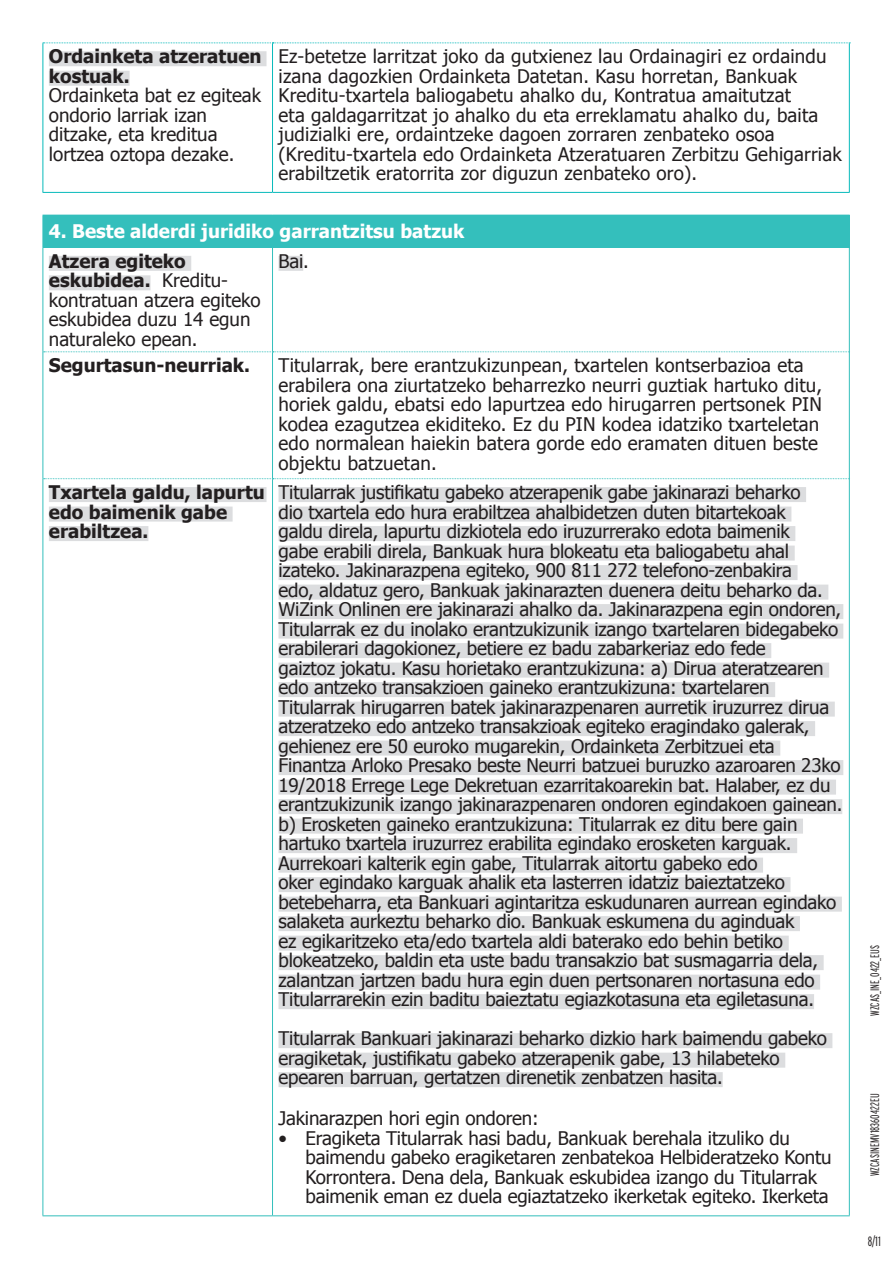
<style>
.page{position:relative;width:893px;height:1263px;background:#fff}
.page>*{position:absolute;margin:0;border:0;box-sizing:border-box;transform-origin:0 0}
.t1{font:18.75px/19.5px "Tahoma";letter-spacing:-.01em;color:#231f20}
.t2{font:18.75px/19.5px "Tahoma";letter-spacing:.01em;color:#231f20}
.t3{font:700 18.75px/19.5px "Tahoma";color:#231f20}
.t4{font:700 18.75px "Tahoma";color:#fff}
.t5{font:300 extra-condensed 13.5px "Interstate";color:#231f20}
.t6{font:300 extra-condensed 12.3px "Interstate";color:#231f20}
.s1{font-weight:700}
</style>
<div class="page">
<div style="left:43px;top:215px;width:806px;height:32px;background:#34bfbc"></div>
<hr style="left:849px;top:215px;width:1px;height:32px;background:#34bfbc">
<hr style="left:43px;top:247px;width:230px;height:1px;background:#34bfbc">
<hr style="left:273px;top:247px;width:577px;height:1px;background:#34bfbc">
<hr style="left:43px;top:248px;width:1px;height:104px;background:#34bfbc">
<hr style="left:849px;top:248px;width:1px;height:104px;background:#34bfbc">
<hr style="left:43px;top:352px;width:1px;height:127px;background:#34bfbc">
<hr style="left:849px;top:352px;width:1px;height:127px;background:#34bfbc">
<hr style="left:849px;top:479px;width:1px;height:736px;background:#34bfbc">
<hr style="left:272px;top:248px;width:1px;height:103px;background:#34bfbc">
<hr style="left:272px;top:352px;width:1px;height:126px;background:#34bfbc">
<hr style="left:272px;top:479px;width:1px;height:736px;background:#34bfbc">
<svg style="left:44px;top:351px;width:806px;height:1px"></svg>
<svg style="left:44px;top:478px;width:806px;height:1px"></svg>
<hr style="left:43px;top:479px;width:1px;height:736px;background:#34bfbc">
<hr style="left:43px;top:1215px;width:230px;height:1px;background:#34bfbc">
<hr style="left:273px;top:1215px;width:577px;height:1px;background:#34bfbc">
<div style="left:49px;top:256px;width:142px;height:15px;background:#dcdddf"></div>
<div style="left:49px;top:275px;width:102px;height:15px;background:#dcdddf"></div>
<div style="left:279px;top:256px;width:24px;height:15px;background:#dcdddf"></div>
<div style="left:49px;top:487px;width:218px;height:15px;background:#dcdddf"></div>
<div style="left:49px;top:507px;width:184px;height:15px;background:#dcdddf"></div>
<div style="left:49px;top:526px;width:99px;height:15px;background:#dcdddf"></div>
<div style="left:279px;top:487px;width:527px;height:15px;background:#dcdddf"></div>
<div style="left:279px;top:507px;width:512px;height:15px;background:#dcdddf"></div>
<div style="left:279px;top:526px;width:516px;height:15px;background:#dcdddf"></div>
<div style="left:279px;top:546px;width:516px;height:15px;background:#dcdddf"></div>
<div style="left:279px;top:565px;width:518px;height:15px;background:#dcdddf"></div>
<div style="left:279px;top:585px;width:549px;height:15px;background:#dcdddf"></div>
<div style="left:279px;top:604px;width:564px;height:15px;background:#dcdddf"></div>
<div style="left:279px;top:624px;width:564px;height:15px;background:#dcdddf"></div>
<div style="left:279px;top:643px;width:492px;height:15px;background:#dcdddf"></div>
<div style="left:279px;top:663px;width:550px;height:15px;background:#dcdddf"></div>
<div style="left:279px;top:682px;width:496px;height:15px;background:#dcdddf"></div>
<div style="left:279px;top:702px;width:556px;height:15px;background:#dcdddf"></div>
<div style="left:279px;top:721px;width:536px;height:15px;background:#dcdddf"></div>
<div style="left:279px;top:741px;width:501px;height:15px;background:#dcdddf"></div>
<div style="left:279px;top:760px;width:564px;height:15px;background:#dcdddf"></div>
<div style="left:279px;top:780px;width:557px;height:15px;background:#dcdddf"></div>
<div style="left:279px;top:799px;width:563px;height:15px;background:#dcdddf"></div>
<div style="left:279px;top:819px;width:524px;height:15px;background:#dcdddf"></div>
<div style="left:279px;top:838px;width:518px;height:15px;background:#dcdddf"></div>
<div style="left:279px;top:858px;width:484px;height:15px;background:#dcdddf"></div>
<div style="left:279px;top:877px;width:511px;height:15px;background:#dcdddf"></div>
<div style="left:279px;top:897px;width:563px;height:15px;background:#dcdddf"></div>
<div style="left:279px;top:916px;width:521px;height:15px;background:#dcdddf"></div>
<div style="left:279px;top:936px;width:510px;height:15px;background:#dcdddf"></div>
<div style="left:279px;top:955px;width:545px;height:15px;background:#dcdddf"></div>
<div style="left:279px;top:975px;width:541px;height:15px;background:#dcdddf"></div>
<div style="left:279px;top:994px;width:535px;height:15px;background:#dcdddf"></div>
<div style="left:279px;top:1033px;width:553px;height:15px;background:#dcdddf"></div>
<div style="left:279px;top:1053px;width:506px;height:15px;background:#dcdddf"></div>
<div style="left:279px;top:1072px;width:444px;height:15px;background:#dcdddf"></div>
<hr style="left:43px;top:43px;width:1px;height:149px;background:#08babb">
<hr style="left:272px;top:43px;width:1px;height:149px;background:#08babb">
<hr style="left:849px;top:43px;width:1px;height:149px;background:#08babb">
<hr style="left:43px;top:192px;width:230px;height:1px;background:#08babb">
<hr style="left:273px;top:192px;width:577px;height:1px;background:#08babb">
<svg style="left:43px;top:43px;width:807px;height:1px"></svg>
<div style="left:49px;top:51px;width:218px;height:15px;background:#dcdddf"></div>
<div style="left:49px;top:71px;width:81px;height:15px;background:#dcdddf"></div>
<p class="t3" style="left:49px;top:46px;width:214px">Ordainketa atzeratuen kostuak.</p>
<p class="t1" style="left:49px;top:85px;width:214px">Ordainketa bat ez egiteak ondorio larriak izan ditzake, eta kreditua lortzea oztopa dezake.</p>
<p class="t2" style="left:279px;top:46px;width:565px">Ez-betetze larritzat joko da gutxienez lau Ordainagiri ez ordaindu izana dagozkien Ordainketa Datetan. Kasu horretan, Bankuak Kreditu-txartela baliogabetu ahalko du, Kontratua amaitutzat<br>eta galdagarritzat jo ahalko du eta erreklamatu ahalko du, baita judizialki ere, ordaintzeke dagoen zorraren zenbateko osoa (Kreditu-txartela edo Ordainketa Atzeratuaren Zerbitzu Gehigarriak erabiltzetik eratorrita zor diguzun zenbateko oro).</p>
<p class="t4" style="left:49px;top:220px;width:417px">4. Beste alderdi juridiko garrantzitsu batzuk</p>
<p class="t1" style="left:49px;top:251px;width:213px"><span class="s1">Atzera egiteko eskubidea.</span> Kreditu&shy;kontratuan atzera egiteko eskubidea duzu 14 egun naturaleko epean.</p>
<p class="t1" style="left:279px;top:251px;width:32px">Bai.</p>
<p class="t3" style="left:49px;top:355px;width:203px">Segurtasun-neurriak.</p>
<p class="t2" style="left:279px;top:355px;width:545px">Titularrak, bere erantzukizunpean, txartelen kontserbazioa eta erabilera ona ziurtatzeko beharrezko neurri guztiak hartuko ditu, horiek galdu, ebatsi edo lapurtzea edo hirugarren pertsonek PIN kodea ezagutzea ekiditeko. Ez du PIN kodea idatziko txarteletan edo normalean haiekin batera gorde edo eramaten dituen beste objektu batzuetan.</p>
<p class="t3" style="left:49px;top:482px;width:217px">Txartela galdu, lapurtu edo baimenik gabe erabiltzea.</p>
<p class="t1" style="left:279px;top:482px;width:565px">Titularrak justifikatu gabeko atzerapenik gabe jakinarazi beharko<br>dio txartela edo hura erabiltzea ahalbidetzen duten bitartekoak<br>galdu direla, lapurtu dizkiotela edo iruzurrerako edota baimenik<br>gabe erabili direla, Bankuak hura blokeatu eta baliogabetu ahal izateko. Jakinarazpena egiteko, 900 811 272 telefono-zenbakira<br>edo, aldatuz gero, Bankuak jakinarazten duenera deitu beharko da.<br>WiZink Onlinen ere jakinarazi ahalko da. Jakinarazpena egin ondoren, Titularrak ez du inolako erantzukizunik izango txartelaren bidegabeko erabilerari dagokionez, betiere ez badu zabarkeriaz edo fede<br>gaiztoz jokatu. Kasu horietako erantzukizuna: a) Dirua ateratzearen edo antzeko transakzioen gaineko erantzukizuna: txartelaren Titularrak hirugarren batek jakinarazpenaren aurretik iruzurrez dirua atzeratzeko edo antzeko transakzioak egiteko eragindako galerak, gehienez ere 50 euroko mugarekin, Ordainketa Zerbitzuei eta Finantza Arloko Presako beste Neurri batzuei buruzko azaroaren 23ko 19/2018 Errege Lege Dekretuan ezarritakoarekin bat. Halaber, ez du erantzukizunik izango jakinarazpenaren ondoren egindakoen gainean. b) Erosketen gaineko erantzukizuna: Titularrak ez ditu bere gain hartuko txartela iruzurrez erabilita egindako erosketen karguak.<br>Aurrekoari kalterik egin gabe, Titularrak aitortu gabeko edo<br>oker egindako karguak ahalik eta lasterren idatziz baieztatzeko betebeharra, eta Bankuari agintaritza eskudunaren aurrean egindako salaketa aurkeztu beharko dio. Bankuak eskumena du aginduak<br>ez egikaritzeko eta/edo txartela aldi baterako edo behin betiko blokeatzeko, baldin eta uste badu transakzio bat susmagarria dela, zalantzan jartzen badu hura egin duen pertsonaren nortasuna edo Titularrarekin ezin baditu baieztatu egiazkotasuna eta egiletasuna.</p>
<p class="t1" style="left:279px;top:1028px;width:550px">Titularrak Bankuari jakinarazi beharko dizkio hark baimendu gabeko eragiketak, justifikatu gabeko atzerapenik gabe, 13 hilabeteko epearen barruan, gertatzen direnetik zenbatzen hasita.</p>
<p class="t1" style="left:279px;top:1108px;width:262px">Jakinarazpen hori egin ondoren:</p>
<p class="t1" style="left:306px;top:1127px;width:528px;text-indent:-27px">• Eragiketa Titularrak hasi badu, Bankuak berehala itzuliko du baimendu gabeko eragiketaren zenbatekoa Helbideratzeko Kontu Korrontera. Dena dela, Bankuak eskubidea izango du Titularrak baimenik eman ez duela egiaztatzeko ikerketak egiteko. Ikerketa</p>
<p class="t6" style="left:868px;top:1016px;width:72px;rotate:-90deg">WZCAS_INE_0422_EUS</p>
<p class="t6" style="left:868px;top:1176px;width:84px;rotate:-90deg">WZCASINEMV18360422EU</p>
<p class="t5" style="left:868px;top:1234px;width:15px">8/11</p>
</div>
